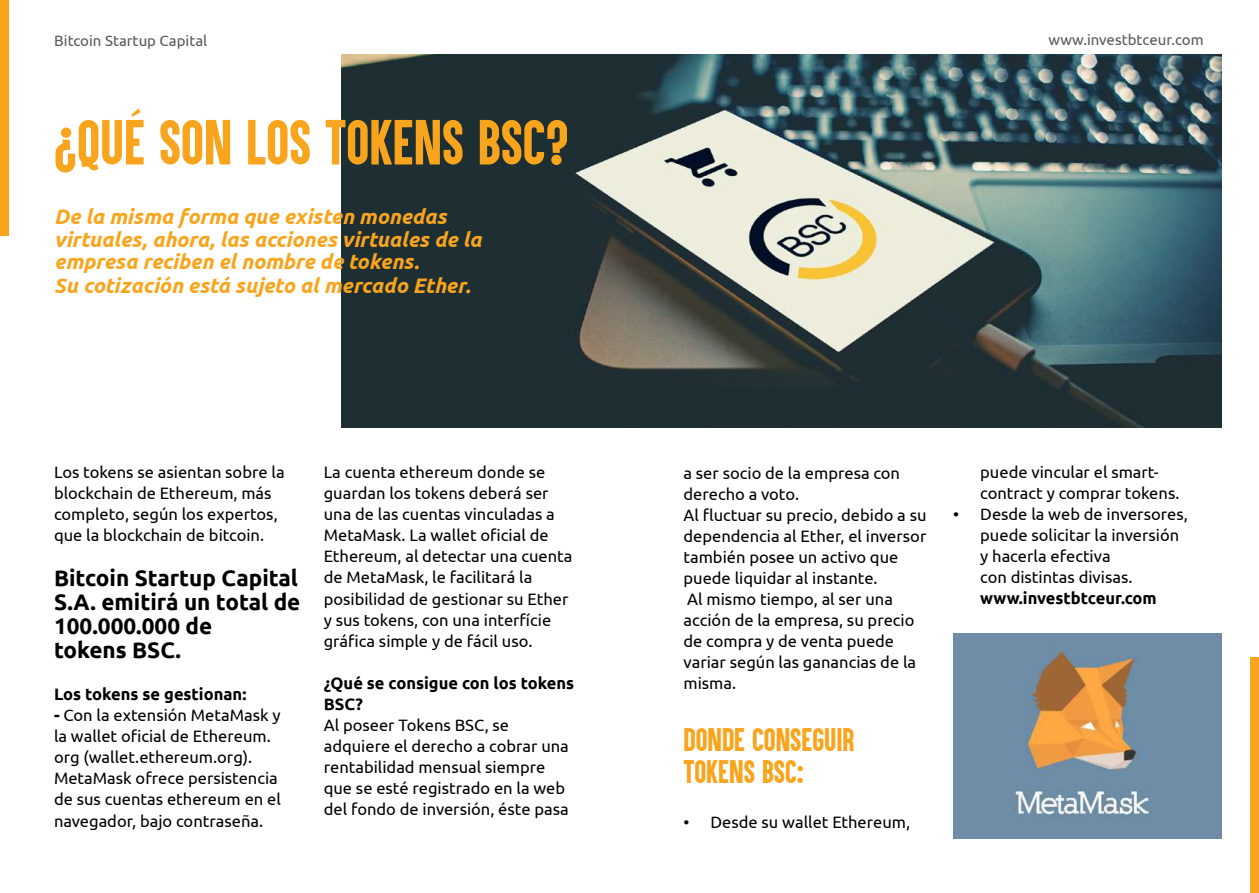
<style>
.page{position:relative;width:1259px;height:893px;background:#fff}
.page>*{position:absolute;margin:0;border:0;box-sizing:border-box;transform-origin:0 0}
.t1{font:52.5px "Aku&Kamu";color:#f9a41d}
.t2{font:27px/31.5px "Aku&Kamu";color:#f9a41d}
.t3{font:700 22.5px/24px "Ubuntu";color:#000}
.t4{font:italic 700 21px/23px "Ubuntu";color:#f9a41d}
.t5{font:16.5px/21px "Ubuntu";color:#000}
.t6{font:700 16.5px/21px "Ubuntu";color:#000}
.t7{font:15px "Ubuntu";color:#58595b}
.s1{font-weight:700}
</style>
<div class="page">
<img style="left:341px;top:54px;width:880px;height:373px">
<div style="left:0;top:0;width:9px;height:236px;background:#f9a41d"></div>
<div style="left:1250px;top:657px;width:9px;height:236px;background:#f9a41d"></div>
<img style="left:953px;top:634px;width:268px;height:205px">
<p class="t7" style="left:54px;top:31px;width:155px">Bitcoin Startup Capital</p>
<p class="t7" style="left:1048px;top:30px;width:157px">www.investbtceur.com</p>
<h1 class="t1" style="left:53px;top:108px;width:517px">¿QUÉ SON LOS TOKENS BSC?</h1>
<p class="t4" style="left:54px;top:205px;width:429px">De la misma forma que existen monedas virtuales, ahora, las acciones virtuales de la empresa reciben el nombre de tokens.<br>Su cotización está sujeto al mercado Ether.</p>
<p class="t5" style="left:54px;top:462px;width:232px">Los tokens se asientan sobre la blockchain de Ethereum, más completo, según los expertos, que la blockchain de bitcoin.</p>
<h3 class="t3" style="left:54px;top:566px;width:248px">Bitcoin Startup Capital<br>S.A. emitirá un total de<br>100.000.000 de<br>tokens BSC.</h3>
<p class="t6" style="left:54px;top:684px;width:194px">Los tokens se gestionan:</p>
<p class="t5" style="left:54px;top:705px;width:228px"><span class="s1">-</span> Con la extensión MetaMask y la wallet oficial de Ethereum. org (wallet.ethereum.org).<br>MetaMask ofrece persistencia de sus cuentas ethereum en el navegador, bajo contraseña.</p>
<p class="t5" style="left:324px;top:462px;width:250px">La cuenta ethereum donde se guardan los tokens deberá ser una de las cuentas vinculadas a<br>MetaMask. La wallet oficial de<br>Ethereum, al detectar una cuenta de MetaMask, le facilitará la posibilidad de gestionar su Ether y sus tokens, con una interfície gráfica simple y de fácil uso.</p>
<p class="t6" style="left:324px;top:672px;width:252px">¿Qué se consigue con los tokens<br>BSC?</p>
<p class="t5" style="left:324px;top:714px;width:247px">Al poseer Tokens BSC, se adquiere el derecho a cobrar una rentabilidad mensual siempre que se esté registrado en la web del fondo de inversión, éste pasa</p>
<p class="t5" style="left:683px;top:462px;width:244px">a ser socio de la empresa con derecho a voto.<br>Al fluctuar su precio, debido a su dependencia al Ether, el inversor también posee un activo que puede liquidar al instante.<br>Al mismo tiempo, al ser una acción de la empresa, su precio de compra y de venta puede variar según las ganancias de la misma.</p>
<h2 class="t2" style="left:683px;top:724px;width:173px">DONDE CONSEGUIR<br>TOKENS BSC:</h2>
<p class="t5" style="left:683px;top:811px;width:228px">• Desde su wallet Ethereum,</p>
<p class="t5" style="left:980px;top:462px;width:201px">puede vincular el smart&shy;contract y comprar tokens.</p>
<p class="t5" style="left:980px;top:504px;width:209px;text-indent:-27px">• Desde la web de inversores, puede solicitar la inversión y hacerla efectiva<br>con distintas divisas.</p>
<p class="t6" style="left:980px;top:588px;width:178px">www.investbtceur.com</p>
</div>
